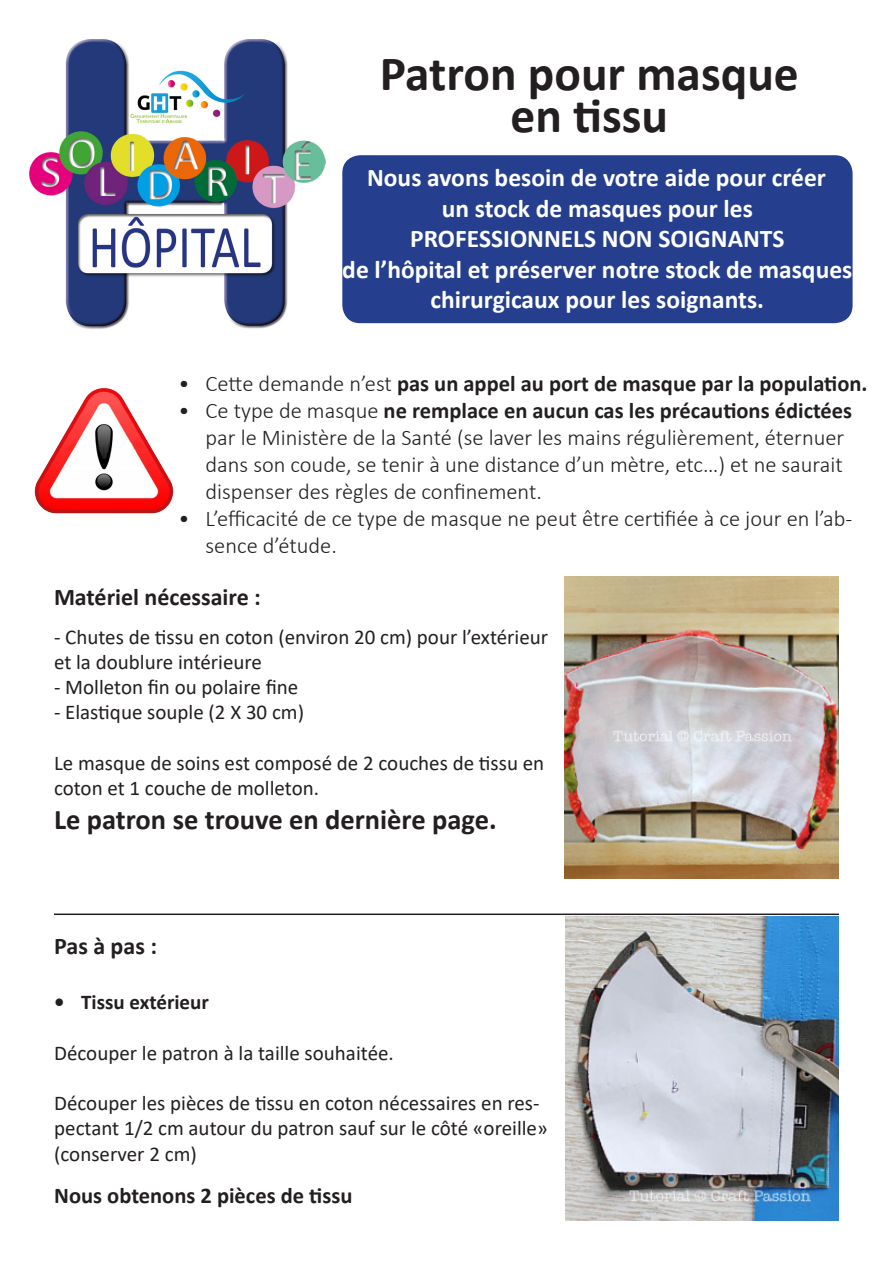
<style>
.page{position:relative;width:893px;height:1263px;background:#fff}
.page>*{position:absolute;margin:0;border:0;box-sizing:border-box;transform-origin:0 0}
.t1{font:700 49.5px "Calibri";color:#231f20}
.t2{font:700 28.5px "Calibri";color:#231f20}
.t3{font:700 25.5px/30.6px "Calibri";color:#fff;text-align:center}
.t4{font:700 24px "Calibri";color:#231f20}
.t5{font:300 22.5px/27px "Calibri";color:#231f20}
.t6{font:700 22.5px "Calibri";color:#231f20}
.t7{font:21px/25.2px "Calibri";color:#231f20}
.t8{font:700 21px "Calibri";color:#231f20}
.s1{font-weight:300}
.s2{font-weight:700}
</style>
<div class="page">
<img style="left:29px;top:39px;width:296px;height:290px">
<div style="left:342px;top:155px;width:511px;height:168px;background:#253f8e;border-radius:18px"></div>
<img style="left:565px;top:576px;width:274px;height:302px">
<img style="left:566px;top:916px;width:273px;height:304px">
<hr style="left:54px;top:913px;width:785px;height:2px;background:#231f20">
<img style="left:34px;top:388px;width:140px;height:126px">
<p class="t1" style="left:380px;top:39px;width:420px">Patron pour masque</p>
<p class="t1" style="left:510px;top:81px;width:159px">en tissu</p>
<p class="t3" style="left:367px;top:162px;width:460px">Nous avons besoin de votre aide pour créer un stock de masques pour les</p>
<p class="t3" style="left:410px;top:223px;width:376px">PROFESSIONNELS NON SOIGNANTS</p>
<p class="t3" style="left:342px;top:254px;width:512px">de l’hôpital et préserver notre stock de masques chirurgicaux pour les soignants.</p>
<p class="t6" style="left:179px;top:368px;width:690px"><span class="s1">• Cette demande n’est</span> pas un appel au port de masque par la population.</p>
<p class="t5" style="left:206px;top:397px;width:648px;text-indent:-27px">• Ce type de masque <span class="s2">ne remplace en aucun cas les précautions édictées </span>par le Ministère de la Santé (se laver les mains régulièrement, éternuer dans son coude, se tenir à une distance d’un mètre, etc…) et ne saurait dispenser des règles de confinement.</p>
<p class="t5" style="left:206px;top:505px;width:648px;text-indent:-27px">• L’efficacité de ce type de masque ne peut être certifiée à ce jour en l’ab&shy;sence d’étude.</p>
<p class="t4" style="left:54px;top:580px;width:208px">Matériel nécessaire :</p>
<p class="t7" style="left:54px;top:623px;width:496px">- Chutes de tissu en coton (environ 20 cm) pour l’extérieur et la doublure intérieure</p>
<p class="t7" style="left:54px;top:674px;width:246px">- Molleton fin ou polaire fine</p>
<p class="t7" style="left:54px;top:699px;width:252px">- Elastique souple (2 X 30 cm)</p>
<p class="t7" style="left:54px;top:749px;width:492px">Le masque de soins est composé de 2 couches de tissu en coton et 1 couche de molleton.</p>
<p class="t2" style="left:54px;top:799px;width:444px">Le patron se trouve en dernière page.</p>
<p class="t4" style="left:54px;top:928px;width:104px">Pas à pas :</p>
<p class="t8" style="left:54px;top:987px;width:156px">• Tissu extérieur</p>
<p class="t7" style="left:54px;top:1040px;width:341px">Découper le patron à la taille souhaitée.</p>
<p class="t7" style="left:54px;top:1090px;width:495px">Découper les pièces de tissu en coton nécessaires en res&shy;pectant 1/2 cm autour du patron sauf sur le côté «oreille» (conserver 2 cm)</p>
<p class="t6" style="left:54px;top:1179px;width:300px">Nous obtenons 2 pièces de tissu</p>
</div>
